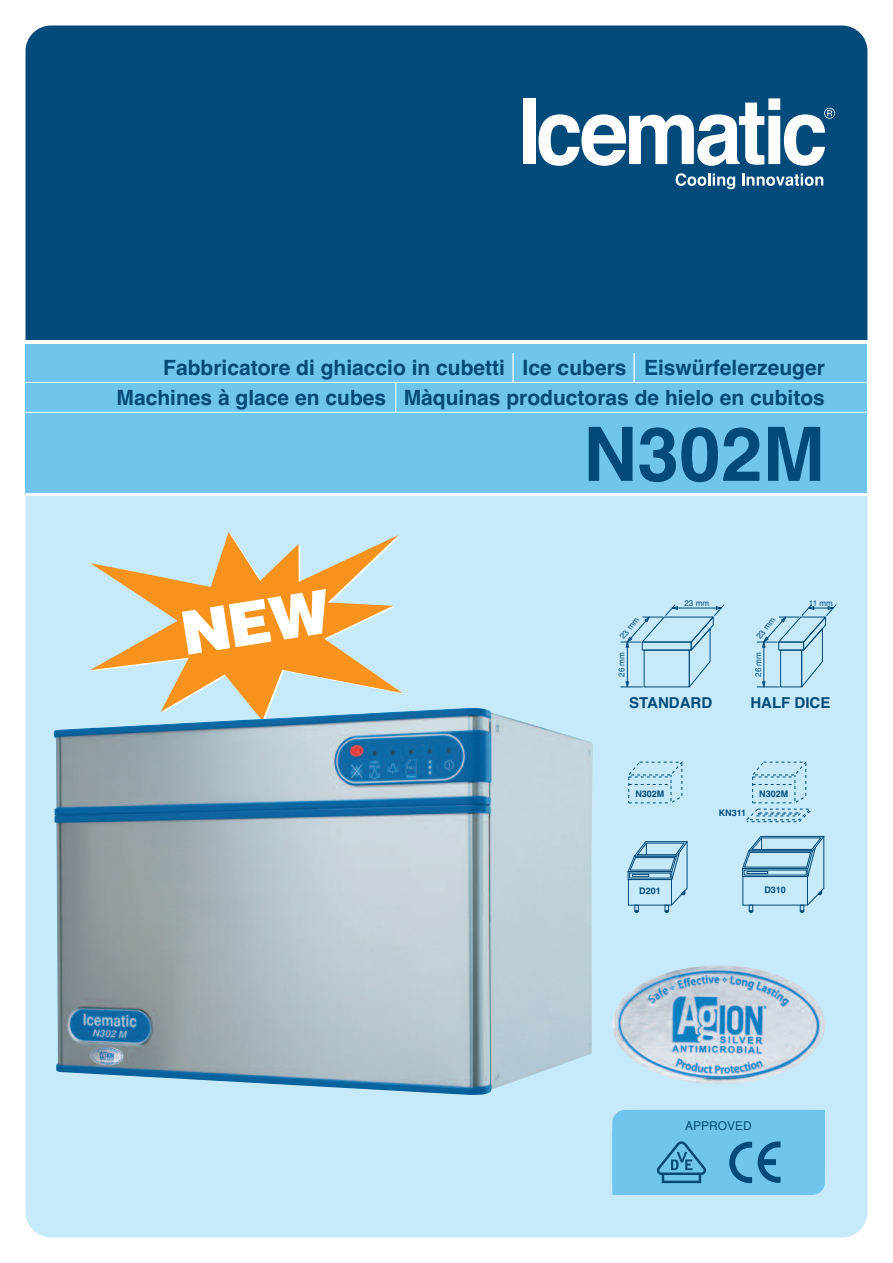
<style>
.page{position:relative;width:893px;height:1263px;background:#fff}
.page>*{position:absolute;margin:0;border:0;box-sizing:border-box;transform-origin:0 0}
.t1{font:75px "Helvetica Bold TT";color:#014a79}
.t2{font:21px/30px "Helvetica Bold TT";color:#014a79;text-align:right}
.t3{font:700 15px "Helvetica";color:#014a79}
.t4{font:12px "Helvetica";color:#014a79}
.t5{font:700 9px "Helvetica";color:#014a79}
.t6{font:8.1px "Helvetica";color:#014a79}
.t7{font:italic 7.95px "Helvetica";color:#014a79}
</style>
<div class="page">
<div style="left:26px;top:434px;width:841px;height:803px;background:#c6eafa;border-radius:26px"></div>
<svg style="left:90px;top:532px;width:312px;height:176px"></svg>
<svg style="left:182px;top:589px;width:144px;height:66px;background:#fac586"></svg>
<div style="left:26px;top:26px;width:841px;height:407px;background:#014a79;border-radius:26px"></div>
<svg style="left:676px;top:173px;width:59px;height:16px"></svg>
<svg style="left:742px;top:173px;width:81px;height:13px"></svg>
<div style="left:523px;top:99px;width:12px;height:65px;background:#fff"></div>
<svg style="left:538px;top:98px;width:297px;height:68px"></svg>
<div style="left:0;top:340px;width:893px;height:156px;background:#fff"></div>
<div style="left:26px;top:344px;width:841px;height:148px;background:#70c5ee"></div>
<img style="left:54px;top:708px;width:539px;height:387px">
<hr style="left:9px;top:382px;width:875px;height:1px;background:#fff">
<hr style="left:9px;top:412px;width:875px;height:1px;background:#fff">
<hr style="left:512px;top:353px;width:2px;height:30px;background:#fff">
<hr style="left:395px;top:383px;width:1px;height:30px;background:#fff">
<hr style="left:633px;top:353px;width:2px;height:30px;background:#fff">
<svg style="left:742px;top:836px;width:83px;height:77px"></svg>
<svg style="left:627px;top:841px;width:61px;height:72px"></svg>
<svg style="left:628px;top:761px;width:55px;height:43px"></svg>
<svg style="left:746px;top:761px;width:65px;height:61px"></svg>
<img style="left:612px;top:965px;width:213px;height:119px;border-radius:50%">
<svg style="left:612px;top:1110px;width:213px;height:85px;background:#67bbe5"></svg>
<svg style="left:620px;top:604px;width:105px;height:84px"></svg>
<svg style="left:757px;top:604px;width:80px;height:84px"></svg>
<p class="t2" style="left:117px;top:352px;width:710px">Fabbricatore di ghiaccio in cubetti Ice cubers Eiswürfelerzeuger<br>Machines à glace en cubes Màquinas productoras de hielo en cubitos</p>
<h1 class="t1" style="left:583px;top:411px;width:243px">N302M</h1>
<p class="t6" style="left:684px;top:598px;width:26px">23 mm</p>
<p class="t6" style="left:809px;top:598px;width:26px">11 mm</p>
<p class="t7" style="left:618px;top:634px;width:24px;rotate:-50deg">23mm</p>
<p class="t7" style="left:755px;top:634px;width:24px;rotate:-50deg">23mm</p>
<p class="t6" style="left:617px;top:677px;width:26px;rotate:-90deg">26 mm</p>
<p class="t6" style="left:753px;top:677px;width:26px;rotate:-90deg">26 mm</p>
<p class="t3" style="left:629px;top:694px;width:85px">STANDARD</p>
<p class="t3" style="left:750px;top:694px;width:81px">HALF DICE</p>
<p class="t5" style="left:635px;top:788px;width:31px">N302M</p>
<p class="t5" style="left:759px;top:788px;width:31px">N302M</p>
<p class="t5" style="left:719px;top:807px;width:29px">KN311</p>
<p class="t5" style="left:639px;top:886px;width:23px">D201</p>
<p class="t5" style="left:764px;top:884px;width:23px">D310</p>
<p class="t4" style="left:685px;top:1119px;width:68px">APPROVED</p>
</div>
